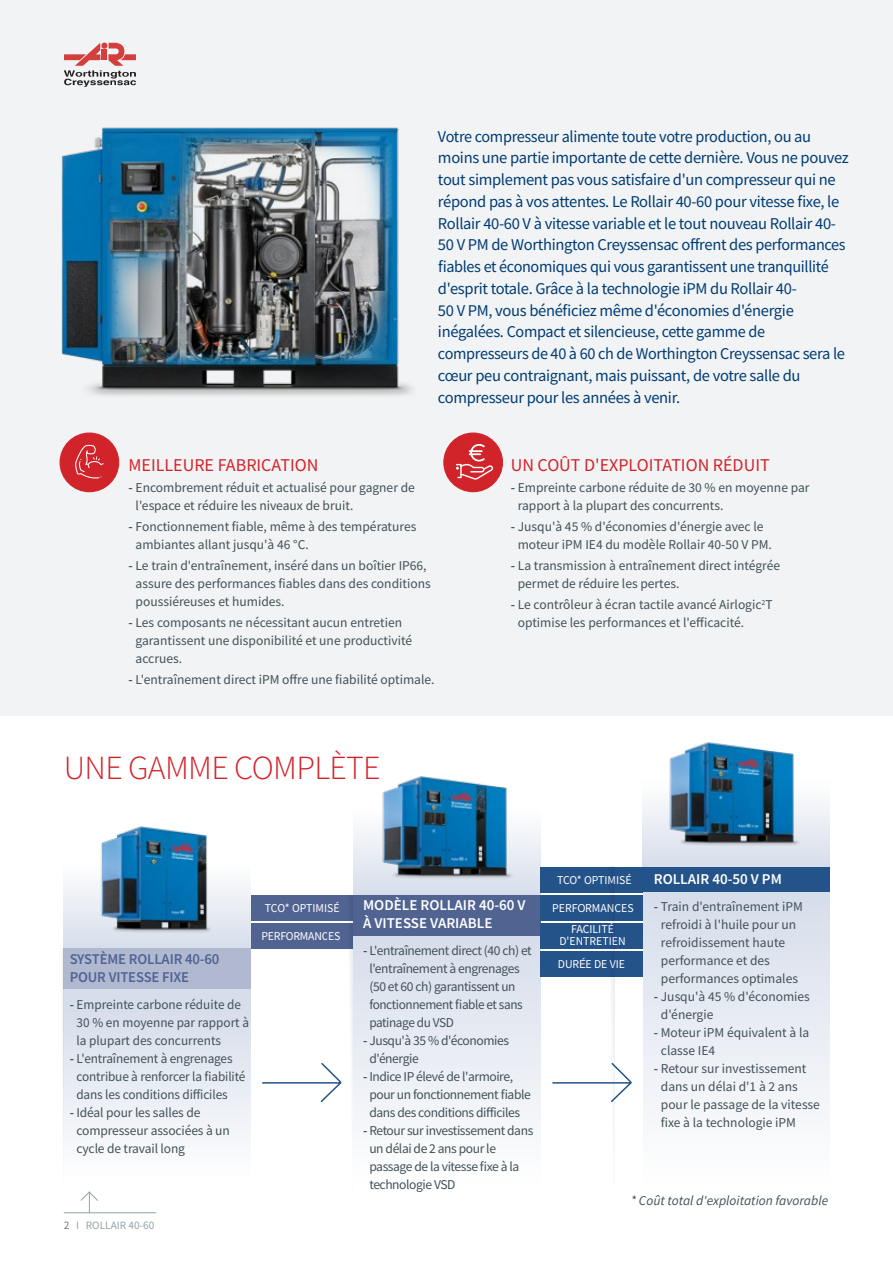
<style>
.page{position:relative;width:893px;height:1263px;background:#fff}
.page>*{position:absolute;margin:0;border:0;box-sizing:border-box;transform-origin:0 0}
.t1{font:300 33.75px "Source Sans Pro";letter-spacing:-.02em;color:#d1232a}
.t2{font:18px "Source Sans Pro";color:#d1232a}
.t3{font:16.5px/21.8px "Source Sans Pro";letter-spacing:-.02em;color:#003c74}
.t4{font:600 15px/18px "Source Sans Pro";color:#fff}
.t5{font:600 15px/18px "Source Sans Pro";letter-spacing:-.01em;color:#506391}
.t6{font:13.5px/18px "Source Sans Pro";color:#425159}
.t7{font:13.5px/18px "Source Sans Pro";letter-spacing:-.03em;color:#425159}
.t8{font:italic 13.5px "Source Sans Pro";color:#425159}
.t9{font:12px/21.8px "Source Sans Pro";color:#fff;text-align:center}
.t10{font:12px "Source Sans Pro";letter-spacing:-.02em;color:#fff}
.t11{font:11.25px "Source Sans Pro";color:#94a2aa}
.s1{font-weight:600}
.s2{color:#6b7a83}
</style>
<div class="page">
<img style="left:101px;top:826px;width:106px;height:36px">
<img style="left:382px;top:776px;width:125px;height:33px">
<img style="left:669px;top:742px;width:125px;height:39px">
<div style="left:0;top:0;width:893px;height:716px;background:#f2f3f4"></div>
<svg style="left:64px;top:862px;width:187px;height:86px"></svg>
<svg style="left:353px;top:809px;width:187px;height:86px;background:#7fa2ba"></svg>
<svg style="left:642px;top:781px;width:187px;height:86px;background:#87a7bd"></svg>
<div style="left:64px;top:948px;width:187px;height:41px;background:#b1b9d1"></div>
<div style="left:64px;top:989px;width:187px;height:190px;background:linear-gradient(to bottom,#d3dbe9,#fdfefe)"></div>
<div style="left:251px;top:923px;width:102px;height:25px;background:#506391"></div>
<div style="left:251px;top:895px;width:102px;height:25px;background:#506391"></div>
<div style="left:353px;top:895px;width:187px;height:41px;background:#506391"></div>
<div style="left:353px;top:936px;width:187px;height:247px;background:linear-gradient(to bottom,#d6ddeb,#fefefe)"></div>
<div style="left:643px;top:867px;width:186px;height:25px;background:#245389"></div>
<div style="left:643px;top:892px;width:186px;height:291px;background:linear-gradient(to bottom,#d6ddea,#fefefe)"></div>
<div style="left:540px;top:867px;width:103px;height:25px;background:#245389"></div>
<div style="left:540px;top:895px;width:103px;height:25px;background:#245389"></div>
<div style="left:540px;top:923px;width:103px;height:25px;background:#245389"></div>
<div style="left:540px;top:951px;width:103px;height:26px;background:#245389"></div>
<svg style="left:262px;top:1063px;width:64px;height:39px"></svg>
<svg style="left:326px;top:920px;width:27px;height:180px"></svg>
<svg style="left:583px;top:892px;width:32px;height:260px"></svg>
<svg style="left:552px;top:1061px;width:80px;height:42px"></svg>
<div style="left:444px;top:433px;width:58px;height:59px;background:#d1232a;border-radius:50%"></div>
<div style="left:443px;top:432px;width:60px;height:60px;border:1px solid #d1232a;border-radius:50%"></div>
<svg style="left:456px;top:444px;width:37px;height:36px"></svg>
<div style="left:60px;top:433px;width:59px;height:59px;background:#d1232a;border-radius:50%"></div>
<div style="left:60px;top:432px;width:59px;height:60px;border:1px solid #d1232a;border-radius:50%"></div>
<img style="left:61px;top:127px;width:351px;height:269px">
<svg style="left:75px;top:444px;width:29px;height:34px"></svg>
<svg style="left:80px;top:1191px;width:18px;height:21px"></svg>
<hr style="left:64px;top:1212px;width:92px;height:1px;background:#94a2aa">
<svg style="left:64px;top:43px;width:72px;height:44px"></svg>
<p class="t3" style="left:438px;top:125px;width:412px">Votre compresseur alimente toute votre production, ou au moins une partie importante de cette dernière. Vous ne pouvez tout simplement pas vous satisfaire d'un compresseur qui ne répond pas à vos attentes. Le Rollair 40-60 pour vitesse fixe, le Rollair 40-60 V à vitesse variable et le tout nouveau Rollair 40- 50 V PM de Worthington Creyssensac offrent des performances fiables et économiques qui vous garantissent une tranquillité d'esprit totale. Grâce à la technologie iPM du Rollair 40-<br>50 V PM, vous bénéficiez même d'économies d'énergie inégalées. Compact et silencieuse, cette gamme de compresseurs de 40 à 60 ch de Worthington Creyssensac sera le cœur peu contraignant, mais puissant, de votre salle du compresseur pour les années à venir.</p>
<h2 class="t2" style="left:128px;top:454px;width:191px">MEILLEURE FABRICATION</h2>
<p class="t6" style="left:136px;top:478px;width:281px;text-indent:-7px"><span class="s1">-</span> Encombrement réduit et actualisé pour gagner de l'espace et réduire les niveaux de bruit.</p>
<p class="t6" style="left:136px;top:517px;width:282px;text-indent:-7px"><span class="s1">-</span> Fonctionnement fiable, même à des températures ambiantes allant jusqu'à 46 °C.</p>
<p class="t6" style="left:136px;top:556px;width:297px;text-indent:-7px"><span class="s1">-</span> Le train d'entraînement, inséré dans un boîtier IP66, assure des performances fiables dans des conditions poussiéreuses et humides.</p>
<p class="t6" style="left:136px;top:613px;width:278px;text-indent:-7px"><span class="s1">-</span> Les composants ne nécessitant aucun entretien garantissent une disponibilité et une productivité accrues.</p>
<p class="t6" style="left:128px;top:670px;width:307px"><span class="s1">-</span> L'entraînement direct iPM offre une fiabilité optimale.</p>
<h1 class="t1" style="left:64px;top:747px;width:318px">UNE GAMME COMPLÈTE</h1>
<h2 class="t2" style="left:511px;top:454px;width:260px">UN COÛT D'EXPLOITATION RÉDUIT</h2>
<p class="t6" style="left:518px;top:478px;width:293px;text-indent:-7px"><span class="s1">-</span> Empreinte carbone réduite de 30 % en moyenne par rapport à la plupart des concurrents.</p>
<p class="t6" style="left:518px;top:517px;width:256px;text-indent:-7px"><span class="s1">-</span> Jusqu'à 45 % d'économies d'énergie avec le moteur iPM IE4 du modèle Rollair 40-50 V PM.</p>
<p class="t6" style="left:518px;top:556px;width:264px;text-indent:-7px"><span class="s1">-</span> La transmission à entraînement direct intégrée permet de réduire les pertes.</p>
<p class="t6" style="left:518px;top:595px;width:256px;text-indent:-7px"><span class="s1">-</span> Le contrôleur à écran tactile avancé Airlogic<sup>2</sup>T optimise les performances et l'efficacité.</p>
<p class="t5" style="left:70px;top:950px;width:151px">SYSTÈME ROLLAIR 40-60<br>POUR VITESSE FIXE</p>
<p class="t6" style="left:77px;top:995px;width:174px;text-indent:-7px"><span class="s1">-</span> Empreinte carbone réduite de<br>30 % en moyenne par rapport à la plupart des concurrents</p>
<p class="t6" style="left:76px;top:1049px;width:170px;text-indent:-7px"><span class="s1">-</span> L'entraînement à engrenages contribue à renforcer la fiabilité dans les conditions difficiles</p>
<p class="t6" style="left:76px;top:1103px;width:155px;text-indent:-7px"><span class="s1">-</span> Idéal pour les salles de compresseur associées à un cycle de travail long</p>
<p class="t9" style="left:265px;top:897px;width:76px">TCO* OPTIMISÉ</p>
<p class="t10" style="left:262px;top:928px;width:80px">PERFORMANCES</p>
<p class="t11" style="left:64px;top:1218px;width:92px"><span class="s2">2</span> I ROLLAIR 40-60</p>
<p class="t4" style="left:363px;top:896px;width:164px">MODÈLE ROLLAIR 40-60 V<br>À VITESSE VARIABLE</p>
<p class="t7" style="left:369px;top:941px;width:164px;text-indent:-6px"><span class="s1">-</span> L'entraînement direct (40 ch) et l'entraînement à engrenages (50 et 60 ch) garantissent un fonctionnement fiable et sans patinage du VSD</p>
<p class="t7" style="left:369px;top:1031px;width:141px;text-indent:-6px"><span class="s1">-</span> Jusqu'à 35 % d'économies d'énergie</p>
<p class="t7" style="left:369px;top:1067px;width:163px;text-indent:-6px"><span class="s1">-</span> Indice IP élevé de l'armoire, pour un fonctionnement fiable dans des conditions difficiles</p>
<p class="t7" style="left:369px;top:1121px;width:165px;text-indent:-6px"><span class="s1">-</span> Retour sur investissement dans un délai de 2 ans pour le passage de la vitesse fixe à la technologie VSD</p>
<p class="t9" style="left:557px;top:869px;width:76px">TCO* OPTIMISÉ</p>
<p class="t9" style="left:552px;top:897px;width:83px">PERFORMANCES<br>FACILITÉ</p>
<p class="t9" style="left:558px;top:930px;width:69px;line-height:22.5px;text-align:left">D'ENTRETIEN<br>DURÉE DE VIE</p>
<p class="t4" style="left:654px;top:870px;width:130px">ROLLAIR 40-50 V PM</p>
<p class="t6" style="left:661px;top:897px;width:144px;text-indent:-7px"><span class="s1">-</span> Train d'entraînement iPM refroidi à l'huile pour un refroidissement haute performance et des performances optimales</p>
<p class="t6" style="left:661px;top:987px;width:151px;text-indent:-7px"><span class="s1">-</span> Jusqu'à 45 % d'économies d'énergie</p>
<p class="t6" style="left:661px;top:1023px;width:150px;text-indent:-7px"><span class="s1">-</span> Moteur iPM équivalent à la classe IE4</p>
<p class="t6" style="left:661px;top:1059px;width:161px;text-indent:-7px"><span class="s1">-</span> Retour sur investissement dans un délai d'1 à 2 ans pour le passage de la vitesse fixe à la technologie iPM</p>
<p class="t8" style="left:631px;top:1192px;width:199px">* Coût total d'exploitation favorable</p>
</div>
